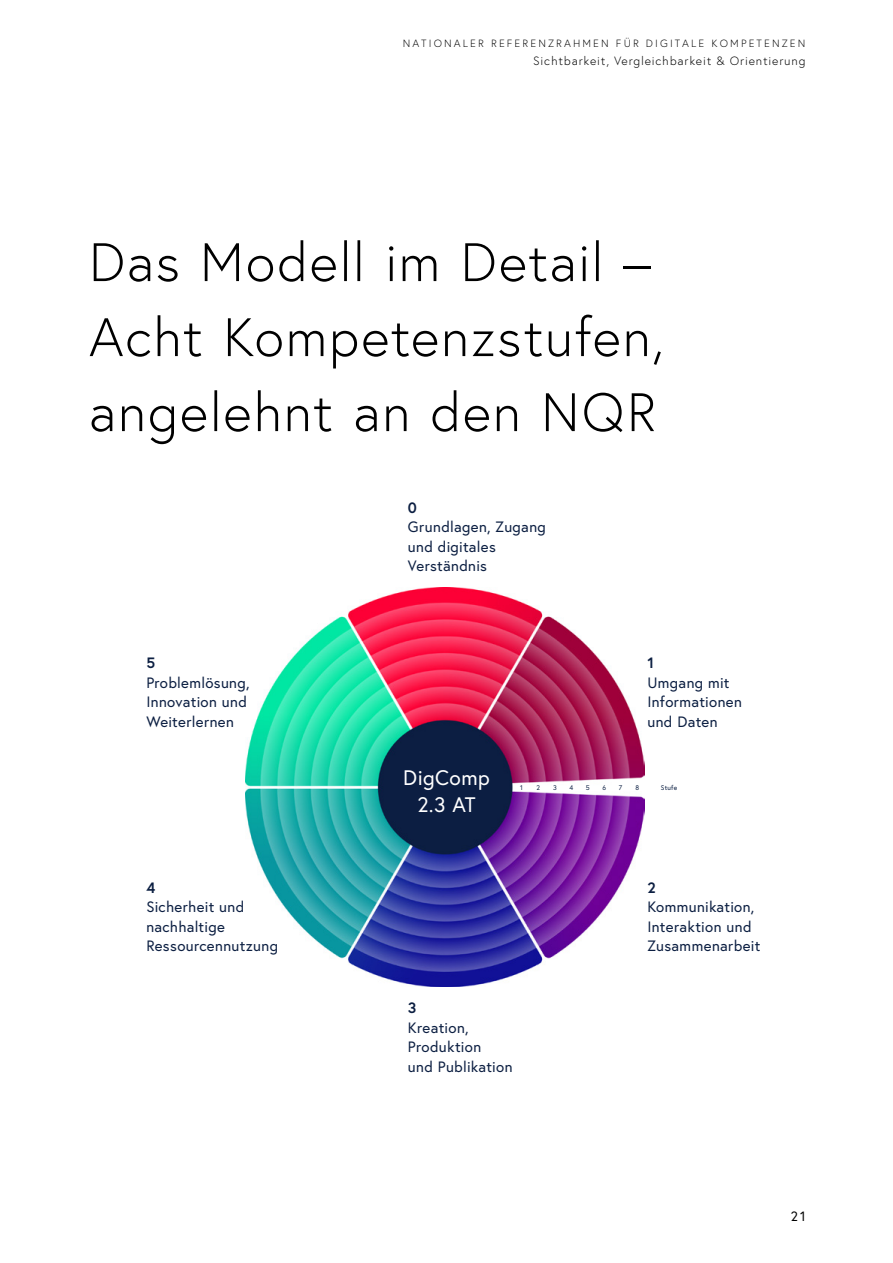
<style>
.page{position:relative;width:893px;height:1263px;background:#fff}
.page>*{position:absolute;margin:0;border:0;box-sizing:border-box;transform-origin:0 0}
.H3_-_Headline_36_50{font:300 54px/75px "Europa Austria";letter-spacing:.015em;color:#000}
.t1{font:21px "Europa Austria";letter-spacing:.02em;color:#fff}
.t2{font:15px/19.5px "Europa Austria";letter-spacing:.02em;color:#0c1f42}
.t3{font:13.5px "Europa Austria";color:#000}
.t4{font:300 12px "Europa Austria";letter-spacing:.065em;color:#000}
.t5{font:300 10.5px "Europa Austria";letter-spacing:.2em;color:#000}
.t6{font:6.75px "Europa Austria";letter-spacing:.035em;color:#0c1f42}
.s1{font-weight:700}
</style>
<div class="page">
<img style="left:246px;top:587px;width:399px;height:400px">
<p class="t5" style="left:403px;top:37px;width:404px">NATIONALER REFERENZRAHMEN FÜR DIGITALE KOMPETENZEN</p>
<p class="t4" style="left:533px;top:54px;width:274px">Sichtbarkeit, Vergleichbarkeit &amp; Orientierung</p>
<p class="H3_-_Headline_36_50" style="left:89px;top:224px;width:577px">Das Modell im Detail –<br>Acht Kompetenzstufen, angelehnt an den NQR</p>
<p class="t2" style="left:146px;top:653px;width:105px"><span class="s1">5<br></span>Problemlösung,<br>Innovation und<br>Weiterlernen</p>
<p class="t2" style="left:146px;top:877px;width:133px"><span class="s1">4<br></span>Sicherheit und nachhaltige<br>Ressourcennutzung</p>
<p class="t2" style="left:408px;top:497px;width:140px"><span class="s1">0<br></span>Grundlagen, Zugang und digitales<br>Verständnis</p>
<p class="t2" style="left:647px;top:653px;width:96px"><span class="s1">1<br></span>Umgang mit<br>Informationen und Daten</p>
<h2 class="t1" style="left:403px;top:764px;width:88px">DigComp</h2>
<h2 class="t1" style="left:417px;top:791px;width:60px">2.3 AT</h2>
<p class="t6" style="left:520px;top:783px;width:4px">1</p>
<p class="t6" style="left:537px;top:783px;width:5px">2</p>
<p class="t6" style="left:553px;top:783px;width:5px">3</p>
<p class="t6" style="left:569px;top:783px;width:5px">4</p>
<p class="t6" style="left:586px;top:783px;width:5px">5</p>
<p class="t6" style="left:602px;top:783px;width:5px">6</p>
<p class="t6" style="left:619px;top:783px;width:5px">7</p>
<p class="t6" style="left:635px;top:783px;width:5px">8</p>
<p class="t6" style="left:661px;top:783px;width:18px">Stufe</p>
<p class="t2" style="left:408px;top:998px;width:106px"><span class="s1">3<br></span>Kreation,<br>Produktion<br>und Publikation</p>
<p class="t2" style="left:647px;top:877px;width:114px"><span class="s1">2<br></span>Kommunikation,<br>Interaktion und<br>Zusammenarbeit</p>
<p class="t3" style="left:791px;top:1207px;width:16px">21</p>
</div>
